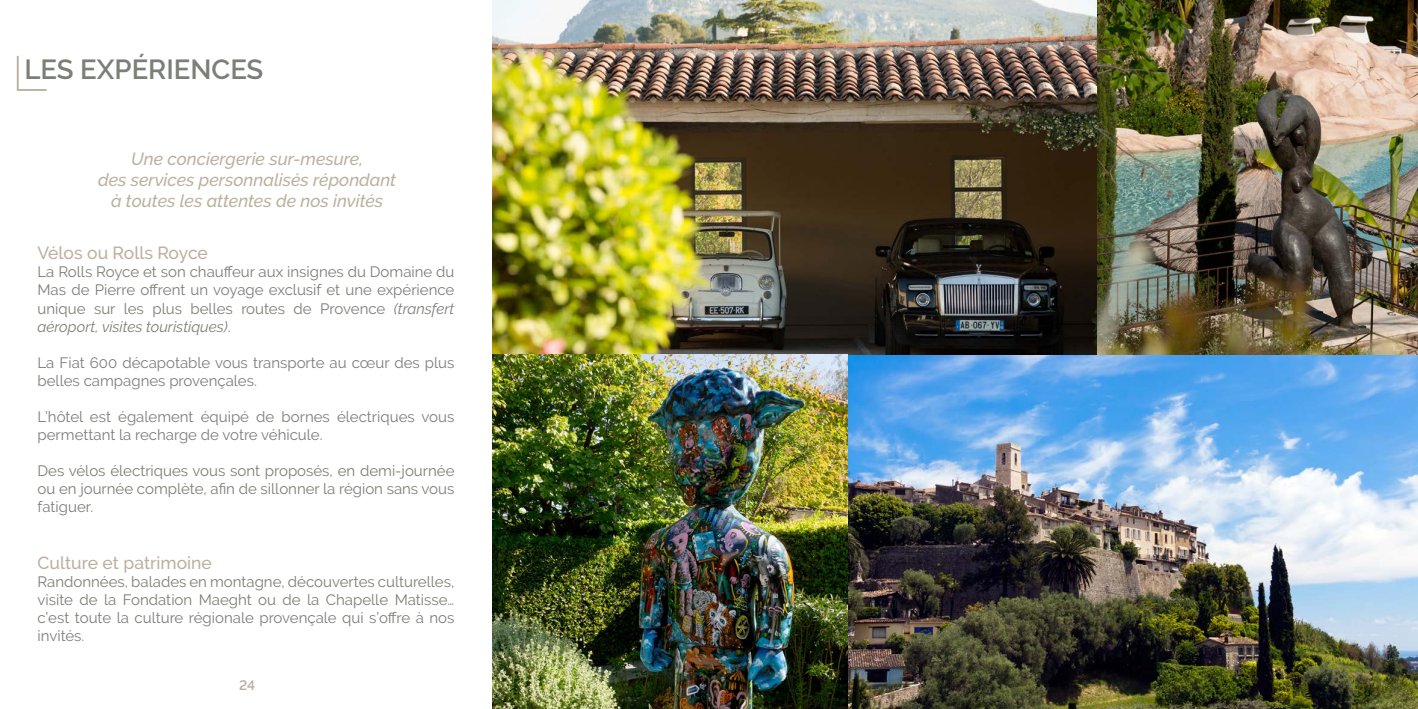
<style>
.page{position:relative;width:1418px;height:709px;background:#fff}
.page>*{position:absolute;margin:0;border:0;box-sizing:border-box;transform-origin:0 0}
.t1{font:600 27.5px "Raleway";color:#7b7f75}
.t2{font:italic 500 17.5px/21px "Raleway";color:#bcaf9d;text-align:center}
.t3{font:500 17.5px "Raleway";color:#bcaf9d}
.t4{font:15px/18px "Raleway";color:#7b7f75;text-align:justify}
.t5{font:600 13.75px "Raleway";color:#bcaf9d}
.s1{font-style:italic}
</style>
<div class="page">
<svg style="left:16px;top:55px;width:31px;height:36px"></svg>
<img style="left:493px;top:0;width:924px;height:709px">
<p class="t1" style="left:24px;top:54px;width:240px">LES EXPÉRIENCES</p>
<p class="t2" style="left:131px;top:148px;width:233px">Une conciergerie sur-mesure,</p>
<p class="t2" style="left:98px;top:169px;width:299px">des services personnalisés répondant à toutes les attentes de nos invités</p>
<p class="t3" style="left:38px;top:243px;width:172px">Vélos ou Rolls Royce</p>
<p class="t4" style="left:38px;top:263px;width:418px">La Rolls Royce et son chauffeur aux insignes du Domaine du Mas de Pierre offrent un voyage exclusif et une expérience unique sur les plus belles routes de Provence <span class="s1">(transfert aéroport, visites touristiques)</span>.</p>
<p class="t4" style="left:38px;top:353px;width:418px">La Fiat 600 décapotable vous transporte au cœur des plus belles campagnes provençales.</p>
<p class="t4" style="left:38px;top:407px;width:418px">L’hôtel est également équipé de bornes électriques vous permettant la recharge de votre véhicule.</p>
<p class="t4" style="left:38px;top:461px;width:418px">Des vélos électriques vous sont proposés, en demi-journée ou en journée complète, afin de sillonner la région sans vous fatiguer.</p>
<p class="t3" style="left:38px;top:552px;width:176px">Culture et patrimoine</p>
<p class="t4" style="left:38px;top:572px;width:418px">Randonnées, balades en montagne, découvertes culturelles, visite de la Fondation Maeght ou de la Chapelle Matisse… c’est toute la culture régionale provençale qui s’offre à nos invités.</p>
<p class="t5" style="left:239px;top:676px;width:17px">24</p>
</div>
